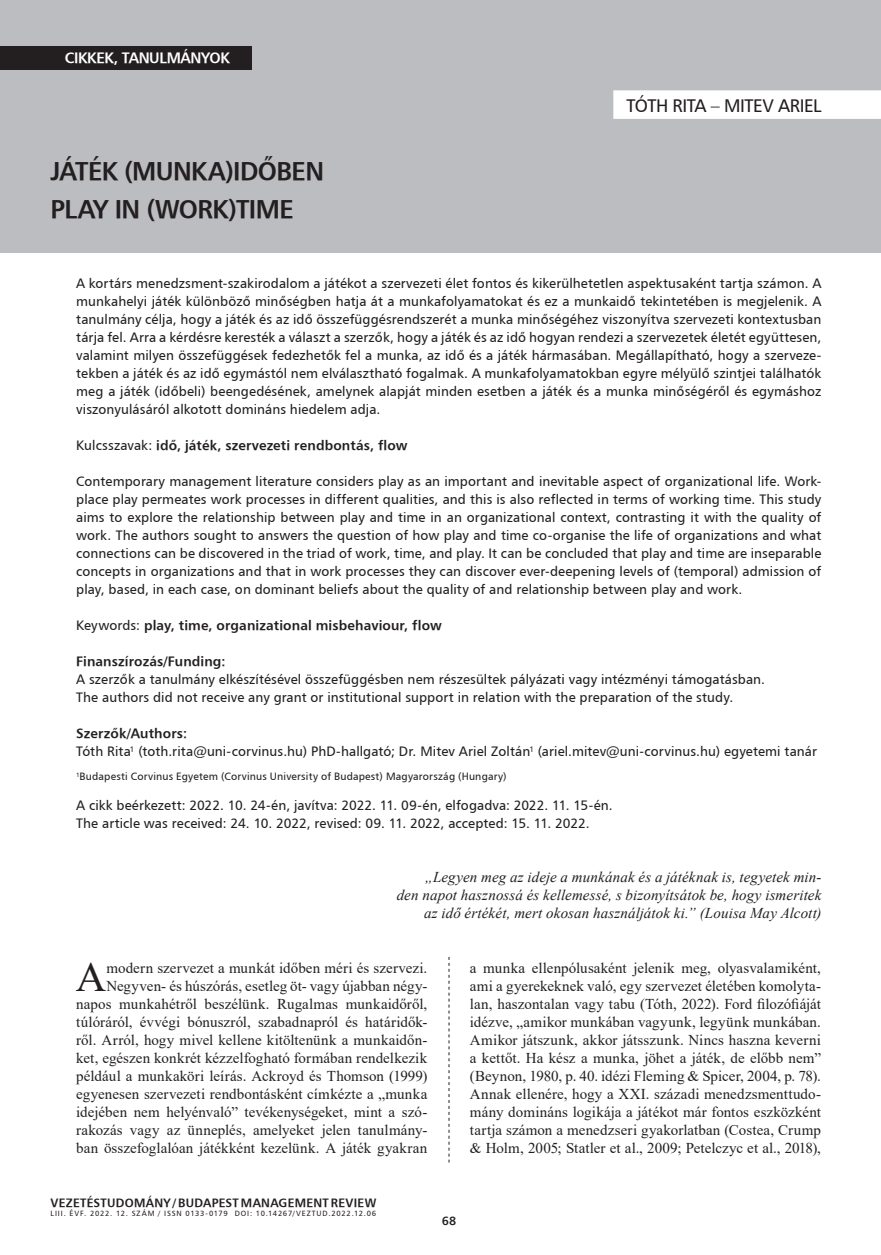
<style>
.page{position:relative;width:881px;height:1255px;background:#fff}
.page>*{position:absolute;margin:0;border:0;box-sizing:border-box;transform-origin:0 0}
.Iniciálé{font:42.15px "Times New Roman";color:#231f20}
.kenyérszöveg_opcioná{font:25.5px "H Humanist 777 BT Bold";letter-spacing:-.025em;color:#231f20}
.kenyérszöveg_opcioná-2{font:18px "H Humanist 777 BT";letter-spacing:-.025em;color:#231f20}
.Iniciálé-2{font:15px/18px "Times New Roman";letter-spacing:.005em;color:#231f20;text-align:right}
.kenyérszöveg_opcioná-3{font:italic 15px/18px "Times New Roman";letter-spacing:.01em;color:#231f20;text-align:right}
.t1{font:15px "H Humanist 777 BT Bold";letter-spacing:-.025em;color:#fff}
.Kezdő_oldal_bevezető{font:13.5px/18px "H Humanist 777 BT";letter-spacing:.005em;color:#231f20;text-align:justify}
.Kezdő_oldal_bevezető-2{font:13.5px "H Humanist 777 BT Bold";letter-spacing:.01em;color:#231f20}
.t2{font:12px "H Humanist 777 BT Bold";letter-spacing:.02em;color:#231f20}
.Lábjegyzet{font:10.5px "H Humanist 777 BT";letter-spacing:.015em;color:#231f20}
.t3{font:7.5px "H Humanist 777 BT";letter-spacing:.105em;color:#231f20}
.s1{font-family:"H Humanist 777 BT"}
</style>
<div class="page">
<svg style="left:448px;top:957px;width:1px;height:205px"></svg>
<div style="left:0;top:0;width:880px;height:252px;background:#bcbdc0"></div>
<div style="left:0;top:46px;width:251px;height:23px;background:#231f20"></div>
<div style="left:613px;top:90px;width:267px;height:29px;background:#fff"></div>
<p class="t1" style="left:65px;top:49px;width:166px">CIKKEK, TANULMÁNYOK</p>
<p class="kenyérszöveg_opcioná" style="left:51px;top:155px;width:275px">JÁTÉK (MUNKA)IDŐBEN</p>
<p class="kenyérszöveg_opcioná" style="left:51px;top:193px;width:245px">PLAY IN (WORK)TIME</p>
<p class="kenyérszöveg_opcioná-2" style="left:626px;top:94px;width:196px">TÓTH RITA – MITEV ARIEL</p>
<p class="Kezdő_oldal_bevezető" style="left:76px;top:274px;width:746px">A kortárs menedzsment-szakirodalom a játékot a szervezeti élet fontos és kikerülhetetlen aspektusaként tartja számon. A munkahelyi játék különböző minőségben hatja át a munkafolyamatokat és ez a munkaidő tekintetében is megjelenik. A tanulmány célja, hogy a játék és az idő összefüggésrendszerét a munka minőségéhez viszonyítva szervezeti kontextusban tárja fel. Arra a kérdésre keresték a választ a szerzők, hogy a játék és az idő hogyan rendezi a szervezetek életét együttesen, valamint milyen összefüggések fedezhetők fel a munka, az idő és a játék hármasában. Megállapítható, hogy a szerveze&shy;tekben a játék és az idő egymástól nem elválasztható fogalmak. A munkafolyamatokban egyre mélyülő szintjei találhatók meg a játék (időbeli) beengedésének, amelynek alapját minden esetben a játék és a munka minőségéről és egymáshoz viszonyulásáról alkotott domináns hiedelem adja.</p>
<p class="Kezdő_oldal_bevezető-2" style="left:76px;top:437px;width:333px"><span class="s1">Kulcsszavak:</span> idő, játék, szervezeti rendbontás, flow</p>
<p class="Kezdő_oldal_bevezető" style="left:76px;top:472px;width:746px">Contemporary management literature considers play as an important and inevitable aspect of organizational life. Work&shy;place play permeates work processes in different qualities, and this is also reflected in terms of working time. This study aims to explore the relationship between play and time in an organizational context, contrasting it with the quality of work. The authors sought to answers the question of how play and time co-organise the life of organizations and what connections can be discovered in the triad of work, time, and play. It can be concluded that play and time are inseparable concepts in organizations and that in work processes they can discover ever-deepening levels of (temporal) admission of play, based, in each case, on dominant beliefs about the quality of and relationship between play and work.</p>
<p class="Kezdő_oldal_bevezető-2" style="left:76px;top:617px;width:367px"><span class="s1">Keywords:</span> play, time, organizational misbehaviour, flow</p>
<p class="Kezdő_oldal_bevezető-2" style="left:76px;top:653px;width:151px">Finanszírozás/Funding:</p>
<p class="Kezdő_oldal_bevezető" style="left:76px;top:670px;width:690px">A szerzők a tanulmány elkészítésével összefüggésben nem részesültek pályázati vagy intézményi támogatásban.</p>
<p class="Kezdő_oldal_bevezető" style="left:76px;top:688px;width:658px">The authors did not receive any grant or institutional support in relation with the preparation of the study.</p>
<p class="Kezdő_oldal_bevezető-2" style="left:76px;top:725px;width:112px">Szerzők/Authors:</p>
<p class="Kezdő_oldal_bevezető" style="left:76px;top:742px;width:742px">Tóth Rita<sup>1</sup> (toth.rita@uni-corvinus.hu) PhD-hallgató; Dr. Mitev Ariel Zoltán<sup>1</sup> (ariel.mitev@uni-corvinus.hu) egyetemi tanár</p>
<p class="Lábjegyzet" style="left:76px;top:770px;width:431px"><sup>1</sup>Budapesti Corvinus Egyetem (Corvinus University of Budapest) Magyarország (Hungary)</p>
<p class="Kezdő_oldal_bevezető" style="left:76px;top:796px;width:538px">A cikk beérkezett: 2022. 10. 24-én, javítva: 2022. 11. 09-én, elfogadva: 2022. 11. 15-én.</p>
<p class="Kezdő_oldal_bevezető" style="left:76px;top:814px;width:514px">The article was received: 24. 10. 2022, revised: 09. 11. 2022, accepted: 15. 11. 2022.</p>
<p class="kenyérszöveg_opcioná-3" style="left:396px;top:868px;width:426px">„Legyen meg az ideje a munkának és a játéknak is, tegyetek min-<br>den napot hasznossá és kellemessé, s bizonyítsátok be, hogy ismeritek az idő értékét, mert okosan használjátok ki.” (Louisa May Alcott)</p>
<p class="Iniciálé-2" style="left:76px;top:958px;width:352px">modern szervezet a munkát időben méri és szervezi.<br>Negyven- és húszórás, esetleg öt- vagy újabban négy&shy;napos munkahétről beszélünk. Rugalmas munkaidőről, túlóráról, évvégi bónuszról, szabadnapról és határidők&shy;ről. Arról, hogy mivel kellene kitöltenünk a munkaidőn&shy;ket, egészen konkrét kézzelfogható formában rendelkezik például a munkaköri leírás. Ackroyd és Thomson (1999) egyenesen szervezeti rendbontásként címkézte a „munka idejében nem helyénvaló” tevékenységeket, mint a szó&shy;rakozás vagy az ünneplés, amelyeket jelen tanulmány&shy;ban összefoglalóan játékként kezelünk. A játék gyakran</p>
<p class="Iniciálé-2" style="left:469px;top:958px;width:352px;text-align:justify">a munka ellenpólusaként jelenik meg, olyasvalamiként, ami a gyerekeknek való, egy szervezet életében komolyta&shy;lan, haszontalan vagy tabu (Tóth, 2022). Ford filozófiáját idézve, „amikor munkában vagyunk, legyünk munkában.<br>Amikor játszunk, akkor játsszunk. Nincs haszna keverni a kettőt. Ha kész a munka, jöhet a játék, de előbb nem” (Beynon, 1980, p. 40. idézi Fleming &amp; Spicer, 2004, p. 78).<br>Annak ellenére, hogy a XXI. századi menedzsmenttudo&shy;mány domináns logikája a játékot már fontos eszközként tartja számon a menedzseri gyakorlatban (Costea, Crump &amp; Holm, 2005; Statler et al., 2009; Petelczyc et al., 2018),</p>
<p class="Iniciálé" style="left:76px;top:946px;width:32px">A</p>
<p class="t2" style="left:51px;top:1194px;width:327px">VEZETÉSTUDOMÁNY / BUDAPEST MANAGEMENT REVIEW</p>
<p class="t3" style="left:51px;top:1208px;width:327px">LIII. ÉVF. 2022. 12. SZÁM / ISSN 0133-0179 DOI: 10.14267/VEZTUD.2022.12.06</p>
<p class="t2" style="left:441px;top:1212px;width:16px">68</p>
</div>
